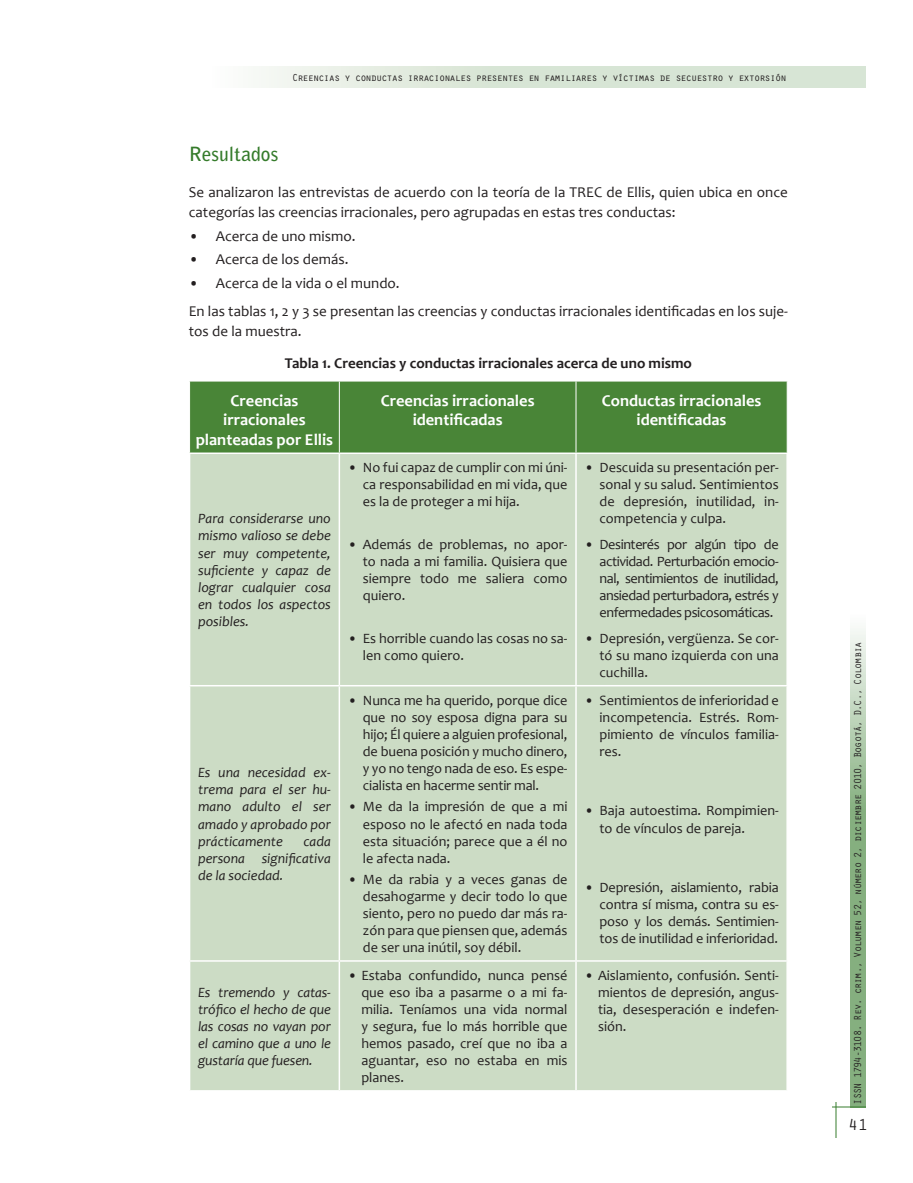
<style>
.page{position:relative;width:913px;height:1183px;background:#fff}
.page>*{position:absolute;margin:0;border:0;box-sizing:border-box;transform-origin:0 0}
.t1{font:700 19.5px "Bell Gothic Std";color:#357b2b}
.t2{font:700 16.5px/19.5px "Candara";color:#fff;text-align:center}
.t3{font:16.5px "Orator Std";color:#231f20}
.t4{font:15px/19.5px "Candara";color:#231f20}
.t5{font:700 15px "Candara";color:#231f20}
.t6{font:14.25px/17.1px "Candara";color:#231f20;text-align:justify}
.t7{font:italic 14.25px/17.1px "Candara";color:#231f20;text-align:justify}
.t8{font:10.5px "Orator Std";letter-spacing:-.1em;color:#231f20}
</style>
<div class="page">
<div style="left:209px;top:67px;width:656px;height:20px;background:linear-gradient(to right,#f0f4ee,#cedfcc)"></div>
<hr style="left:836px;top:1102px;width:1px;height:36px;background:#357b2b">
<hr style="left:832px;top:1107px;width:34px;height:1px;background:#357b2b">
<svg style="left:850px;top:629px;width:16px;height:479px;fill:#85af7f"></svg>
<div style="left:190px;top:382px;width:597px;height:71px;background:#498537"></div>
<div style="left:190px;top:454px;width:596px;height:636px;background:#ccdcc5"></div>
<hr style="left:576px;top:381px;width:1px;height:72px;background:#fff">
<hr style="left:189px;top:685px;width:150px;height:1px;background:#fff">
<hr style="left:339px;top:685px;width:237px;height:1px;background:#fff">
<hr style="left:576px;top:685px;width:212px;height:1px;background:#fff">
<hr style="left:339px;top:454px;width:1px;height:231px;background:#fff">
<hr style="left:575px;top:454px;width:2px;height:231px;background:#fff">
<hr style="left:339px;top:381px;width:1px;height:72px;background:#fff">
<hr style="left:189px;top:960px;width:150px;height:2px;background:#fff">
<hr style="left:339px;top:960px;width:237px;height:2px;background:#fff">
<hr style="left:576px;top:960px;width:212px;height:2px;background:#fff">
<hr style="left:339px;top:686px;width:1px;height:274px;background:#fff">
<hr style="left:575px;top:686px;width:2px;height:274px;background:#fff">
<hr style="left:339px;top:962px;width:1px;height:128px;background:#fff">
<hr style="left:575px;top:962px;width:2px;height:128px;background:#fff">
<p class="t8" style="left:292px;top:70px;width:496px">Creencias y conductas irracionales presentes en familiares y víctimas de secuestro y extorsión</p>
<h1 class="t1" style="left:189px;top:142px;width:91px">Resultados</h1>
<p class="t4" style="left:189px;top:183px;width:601px">Se analizaron las entrevistas de acuerdo con la teoría de la TREC de Ellis, quien ubica en once categorías las creencias irracionales, pero agrupadas en estas tres conductas:</p>
<p class="t4" style="left:189px;top:226px;width:168px">• Acerca de uno mismo.</p>
<p class="t4" style="left:189px;top:250px;width:161px">• Acerca de los demás.</p>
<p class="t4" style="left:189px;top:269px;width:601px;line-height:28px">• Acerca de la vida o el mundo.<br>En las tablas 1, 2 y 3 se presentan las creencias y conductas irracionales identificadas en los suje-</p>
<p class="t4" style="left:189px;top:321px;width:114px">tos de la muestra.</p>
<p class="t5" style="left:285px;top:354px;width:409px">Tabla 1. Creencias y conductas irracionales acerca de uno mismo</p>
<p class="t2" style="left:196px;top:391px;width:139px">Creencias irracionales planteadas por Ellis</p>
<p class="t2" style="left:381px;top:391px;width:155px">Creencias irracionales identificadas</p>
<p class="t2" style="left:602px;top:391px;width:161px">Conductas irracionales identificadas</p>
<p class="t7" style="left:198px;top:510px;width:134px">Para considerarse uno mismo valioso se debe ser muy competente, suficiente y capaz de lograr cualquier cosa en todos los aspectos posibles.</p>
<p class="t7" style="left:198px;top:764px;width:134px">Es una necesidad ex&shy;trema para el ser hu&shy;mano adulto el ser amado y aprobado por prácticamente</p>
<p class="t7" style="left:198px;top:832px;width:134px;text-indent:105px">cada persona significativa de la sociedad.</p>
<p class="t7" style="left:198px;top:984px;width:134px">Es tremendo y catas&shy;trófico el hecho de que las cosas no vayan por el camino que a uno le gustaría que fuesen.</p>
<p class="t6" style="left:363px;top:459px;width:206px;text-indent:-15px">• No fui capaz de cumplir con mi úni&shy;ca responsabilidad en mi vida, que es la de proteger a mi hija.</p>
<p class="t6" style="left:363px;top:536px;width:206px;text-indent:-15px">• Además de problemas, no apor&shy;to nada a mi familia. Quisiera que siempre todo me saliera como quiero.</p>
<p class="t6" style="left:363px;top:630px;width:206px;text-indent:-15px">• Es horrible cuando las cosas no sa&shy;len como quiero.</p>
<p class="t6" style="left:363px;top:691px;width:206px;text-indent:-15px">• Nunca me ha querido, porque dice que no soy esposa digna para su hijo; Él quiere a alguien profesional, de buena posición y mucho dinero, y yo no tengo nada de eso. Es espe&shy;cialista en hacerme sentir mal.</p>
<p class="t6" style="left:363px;top:798px;width:206px;text-indent:-15px">• Me da la impresión de que a mi esposo no le afectó en nada toda esta situación; parece que a él no le afecta nada.</p>
<p class="t6" style="left:363px;top:871px;width:206px;text-indent:-15px">• Me da rabia y a veces ganas de desahogarme y decir todo lo que siento, pero no puedo dar más ra&shy;zón para que piensen que, además de ser una inútil, soy débil.</p>
<p class="t6" style="left:600px;top:459px;width:181px;text-indent:-15px">• Descuida su presentación per&shy;sonal y su salud. Sentimientos de depresión, inutilidad, in&shy;competencia y culpa.</p>
<p class="t6" style="left:600px;top:536px;width:181px;text-indent:-15px">• Desinterés por algún tipo de actividad. Perturbación emocio&shy;nal, sentimientos de inutilidad, ansiedad perturbadora, estrés y enfermedades psicosomáticas.</p>
<p class="t6" style="left:600px;top:630px;width:181px;text-indent:-15px">• Depresión, vergüenza. Se cor&shy;tó su mano izquierda con una cuchilla.</p>
<p class="t6" style="left:600px;top:691px;width:181px;text-indent:-15px">• Sentimientos de inferioridad e incompetencia. Estrés. Rom&shy;pimiento de vínculos familia&shy;res.</p>
<p class="t6" style="left:600px;top:802px;width:181px;text-indent:-15px">• Baja autoestima. Rompimien&shy;to de vínculos de pareja.</p>
<p class="t6" style="left:600px;top:879px;width:181px;text-indent:-15px">• Depresión, aislamiento, rabia contra sí misma, contra su es&shy;poso y los demás. Sentimien&shy;tos de inutilidad e inferioridad.</p>
<p class="t6" style="left:361px;top:967px;width:208px;text-indent:-13px">• Estaba confundido, nunca pensé que eso iba a pasarme o a mi fa&shy;milia. Teníamos una vida normal y segura, fue lo más horrible que hemos pasado, creí que no iba a aguantar, eso no estaba en mis planes.</p>
<p class="t6" style="left:598px;top:967px;width:182px;text-indent:-13px">• Aislamiento, confusión. Senti&shy;mientos de depresión, angus&shy;tia, desesperación e indefen&shy;sión.</p>
<p class="t8" style="left:850px;top:1105px;width:465px;rotate:-90deg">ISSN 1794-3108. Rev. crim., Volumen 52, número 2, diciembre 2010, Bogotá, D.C., Colombia</p>
<p class="t3" style="left:848px;top:1113px;width:21px">41</p>
</div>
